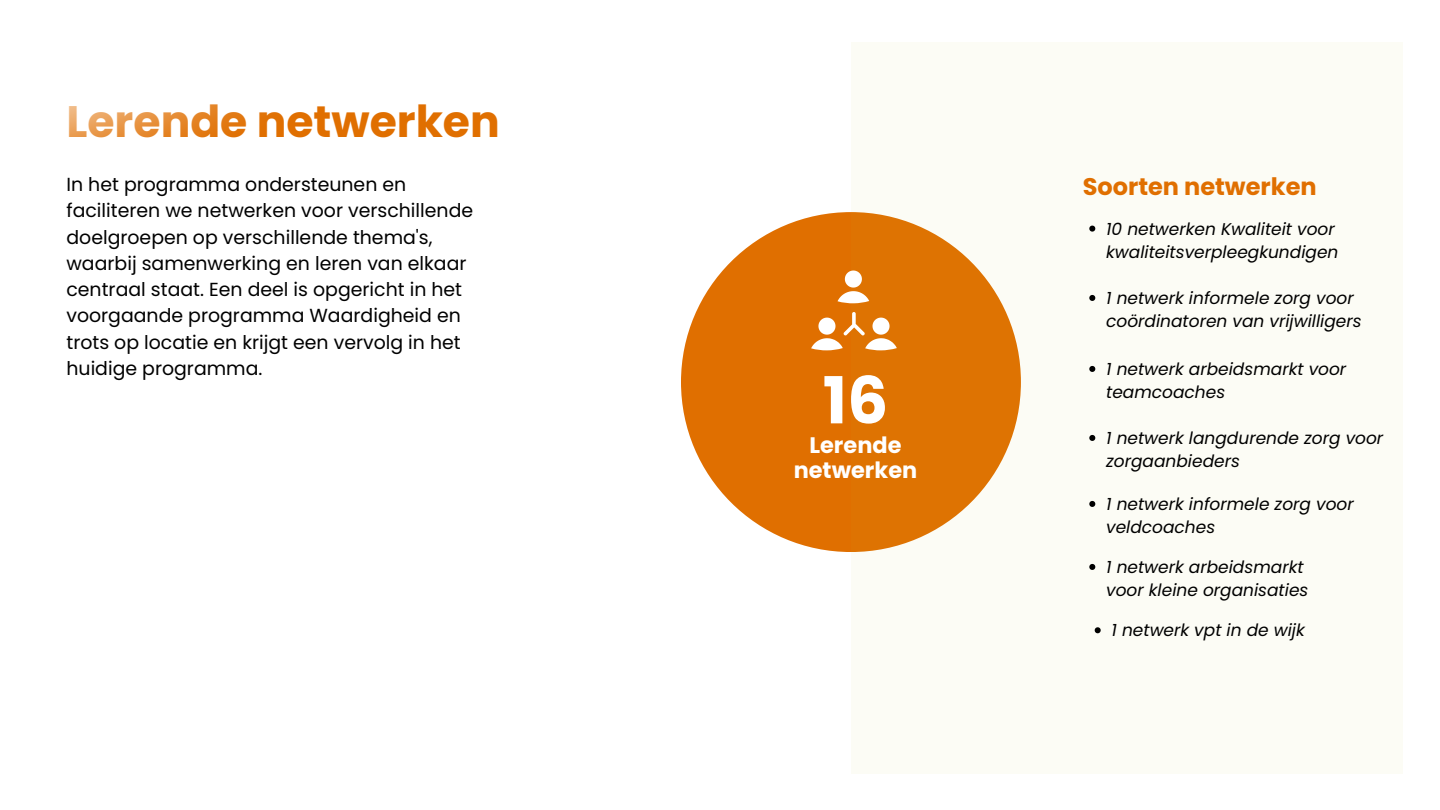
<style>
.page{position:relative;width:1440px;height:810px;background:#fff}
.page>*{position:absolute;margin:0;border:0;box-sizing:border-box;transform-origin:0 0}
.t1{font:700 64.8px "Poppins";color:#fff}
.t2{font:700 44.1px "Poppins";color:#e06f00}
.t3{font:700 24px "Poppins";color:#e06f00}
.t4{font:700 22.4px "Poppins";color:#fff}
.t5{font:18.9px/26.2px "Poppins";color:#000}
.t6{font:italic 17px/23.2px "Poppins";color:#000}
</style>
<div class="page">
<div style="left:681px;top:212px;width:340px;height:340px;background:#e06f00;border-radius:50%"></div>
<svg style="left:811px;top:271px;width:86px;height:79px"></svg>
<svg style="left:1089px;top:295px;width:6px;height:6px"></svg>
<svg style="left:1089px;top:226px;width:6px;height:6px"></svg>
<svg style="left:1089px;top:366px;width:6px;height:6px"></svg>
<svg style="left:1089px;top:435px;width:6px;height:6px"></svg>
<svg style="left:1089px;top:501px;width:6px;height:6px"></svg>
<svg style="left:1089px;top:564px;width:6px;height:6px"></svg>
<svg style="left:1095px;top:627px;width:6px;height:6px"></svg>
<p class="t2" style="left:66px;top:90px;width:435px">Lerende netwerken</p>
<p class="t5" style="left:66px;top:171px;width:408px">In het programma ondersteunen en faciliteren we netwerken voor verschillende doelgroepen op verschillende thema's, waarbij samenwerking en leren van elkaar centraal staat. Een deel is opgericht in het voorgaande programma Waardigheid en trots op locatie en krijgt een vervolg in het huidige programma.</p>
<p class="t1" style="left:823px;top:355px;width:67px">16</p>
<p class="t4" style="left:809px;top:429px;width:94px">Lerende</p>
<p class="t4" style="left:794px;top:455px;width:125px">netwerken</p>
<p class="t3" style="left:1083px;top:170px;width:236px">Soorten netwerken</p>
<p class="t6" style="left:1106px;top:217px;width:234px">10 netwerken Kwaliteit voor kwaliteitsverpleegkundigen</p>
<p class="t6" style="left:1106px;top:286px;width:257px">1 netwerk informele zorg voor coördinatoren van vrijwilligers</p>
<p class="t6" style="left:1106px;top:357px;width:242px">1 netwerk arbeidsmarkt voor teamcoaches</p>
<p class="t6" style="left:1106px;top:426px;width:279px">1 netwerk langdurende zorg voor zorgaanbieders</p>
<p class="t6" style="left:1106px;top:492px;width:249px">1 netwerk informele zorg voor veldcoaches</p>
<p class="t6" style="left:1106px;top:555px;width:204px">1 netwerk arbeidsmarkt voor kleine organisaties</p>
<p class="t6" style="left:1112px;top:619px;width:195px">1 netwerk vpt in de wijk</p>
</div>
